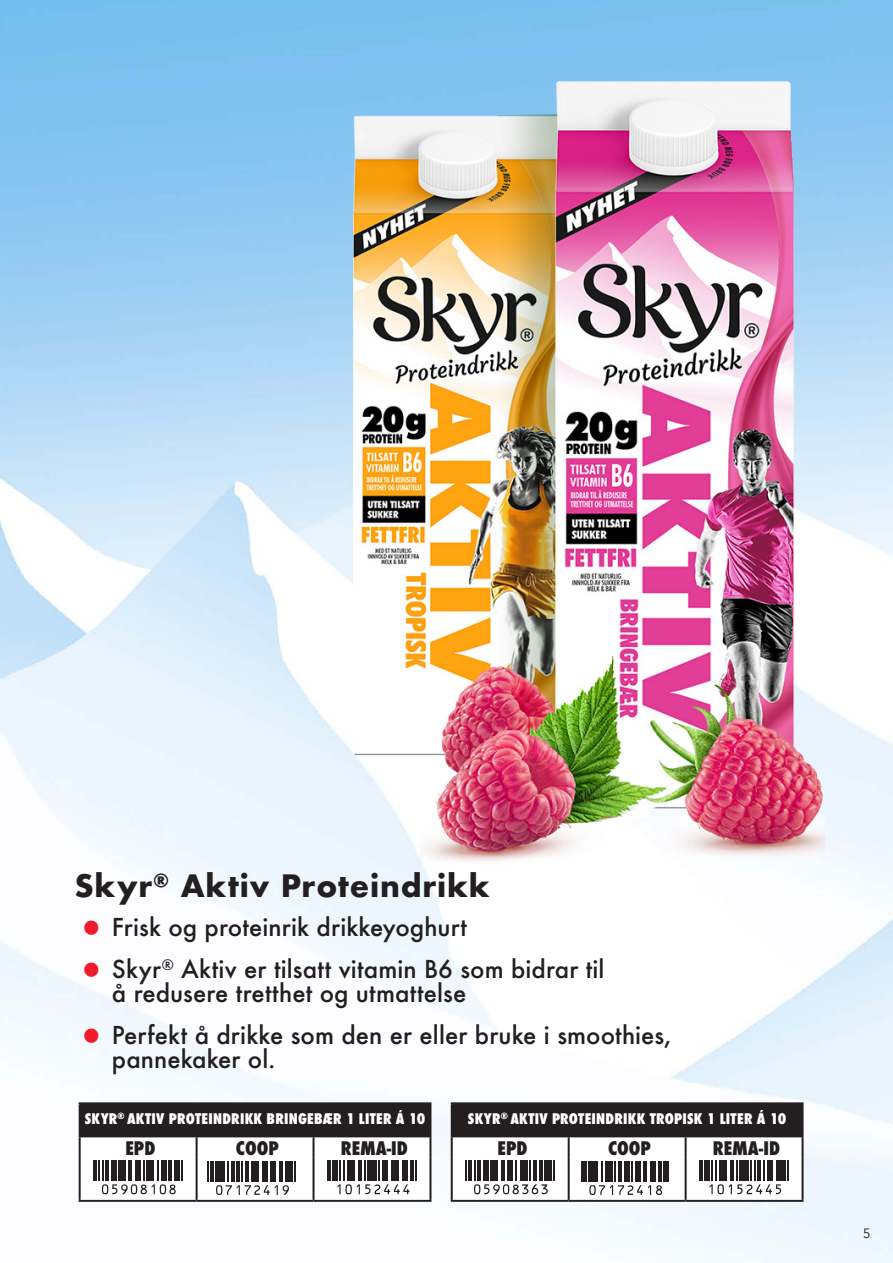
<style>
.page{position:relative;width:893px;height:1263px;background:#fff}
.page>*{position:absolute;margin:0;border:0;box-sizing:border-box;transform-origin:0 0}
.t1{font:700 30px "Futura";letter-spacing:.03em;color:#231f20}
.t2{font:500 24px "Futura";letter-spacing:.005em;color:#231f20}
.t3{font:800 condensed 18.15px "Futura";color:#231f20}
.t4{font:800 condensed 14.25px "Futura";letter-spacing:.015em;color:#fff}
.t5{font:13.5px "Avenir";color:#231f20}
.s1{font-size:45px;color:#ee1b2c}
</style>
<div class="page">
<img style="left:353px;top:82px;width:472px;height:784px">
<div style="left:80px;top:1103px;width:350px;height:34px;background:#231f20"></div>
<hr style="left:429px;top:1104px;width:2px;height:33px;background:#231f20">
<hr style="left:79px;top:1102px;width:118px;height:2px;background:#231f20">
<hr style="left:79px;top:1104px;width:2px;height:33px;background:#231f20">
<hr style="left:197px;top:1102px;width:117px;height:2px;background:#231f20">
<hr style="left:314px;top:1102px;width:117px;height:2px;background:#231f20">
<hr style="left:79px;top:1137px;width:2px;height:21px;background:#231f20">
<hr style="left:429px;top:1137px;width:2px;height:21px;background:#231f20">
<hr style="left:79px;top:1158px;width:2px;height:42px;background:#231f20">
<hr style="left:429px;top:1158px;width:2px;height:42px;background:#231f20">
<hr style="left:79px;top:1200px;width:118px;height:2px;background:#231f20">
<hr style="left:197px;top:1200px;width:117px;height:2px;background:#231f20">
<hr style="left:314px;top:1200px;width:117px;height:2px;background:#231f20">
<svg style="left:80px;top:1137px;width:350px;height:64px"></svg>
<div style="left:452px;top:1103px;width:350px;height:34px;background:#231f20"></div>
<hr style="left:801px;top:1104px;width:2px;height:33px;background:#231f20">
<hr style="left:451px;top:1102px;width:118px;height:2px;background:#231f20">
<hr style="left:451px;top:1104px;width:2px;height:33px;background:#231f20">
<hr style="left:569px;top:1102px;width:117px;height:2px;background:#231f20">
<hr style="left:686px;top:1102px;width:117px;height:2px;background:#231f20">
<hr style="left:451px;top:1137px;width:2px;height:21px;background:#231f20">
<hr style="left:801px;top:1137px;width:2px;height:21px;background:#231f20">
<hr style="left:451px;top:1158px;width:2px;height:42px;background:#231f20">
<hr style="left:801px;top:1158px;width:2px;height:42px;background:#231f20">
<hr style="left:451px;top:1200px;width:118px;height:2px;background:#231f20">
<hr style="left:569px;top:1200px;width:117px;height:2px;background:#231f20">
<hr style="left:686px;top:1200px;width:117px;height:2px;background:#231f20">
<svg style="left:452px;top:1137px;width:350px;height:64px"></svg>
<p class="t1" style="left:74px;top:864px;width:417px">Skyr<sup>®</sup> Aktiv Proteindrikk</p>
<p class="t2" style="left:74px;top:910px;width:394px"><span class="s1">•</span>Frisk og proteinrik drikkeyoghurt</p>
<p class="t2" style="left:74px;top:952px;width:532px"><span class="s1">•</span>Skyr<sup>®</sup> Aktiv er tilsatt vitamin B6 som bidrar til</p>
<p class="t2" style="left:112px;top:976px;width:356px">å redusere tretthet og utmattelse</p>
<p class="t2" style="left:74px;top:1018px;width:599px"><span class="s1">•</span>Perfekt å drikke som den er eller bruke i smoothies,</p>
<p class="t2" style="left:112px;top:1042px;width:165px">pannekaker ol.</p>
<p class="t4" style="left:85px;top:1109px;width:342px">SKYR<sup>®</sup> AKTIV PROTEINDRIKK BRINGEBÆR 1 LITER Á 10</p>
<p class="t3" style="left:126px;top:1136px;width:31px">EPD</p>
<p class="t3" style="left:236px;top:1136px;width:44px">COOP</p>
<p class="t3" style="left:341px;top:1136px;width:69px">REMA-ID</p>
<p class="t4" style="left:468px;top:1109px;width:320px">SKYR<sup>®</sup> AKTIV PROTEINDRIKK TROPISK 1 LITER Á 10</p>
<p class="t3" style="left:498px;top:1136px;width:31px">EPD</p>
<p class="t3" style="left:608px;top:1136px;width:44px">COOP</p>
<p class="t3" style="left:713px;top:1136px;width:69px">REMA-ID</p>
<p class="t5" style="left:863px;top:1225px;width:9px">5</p>
</div>
